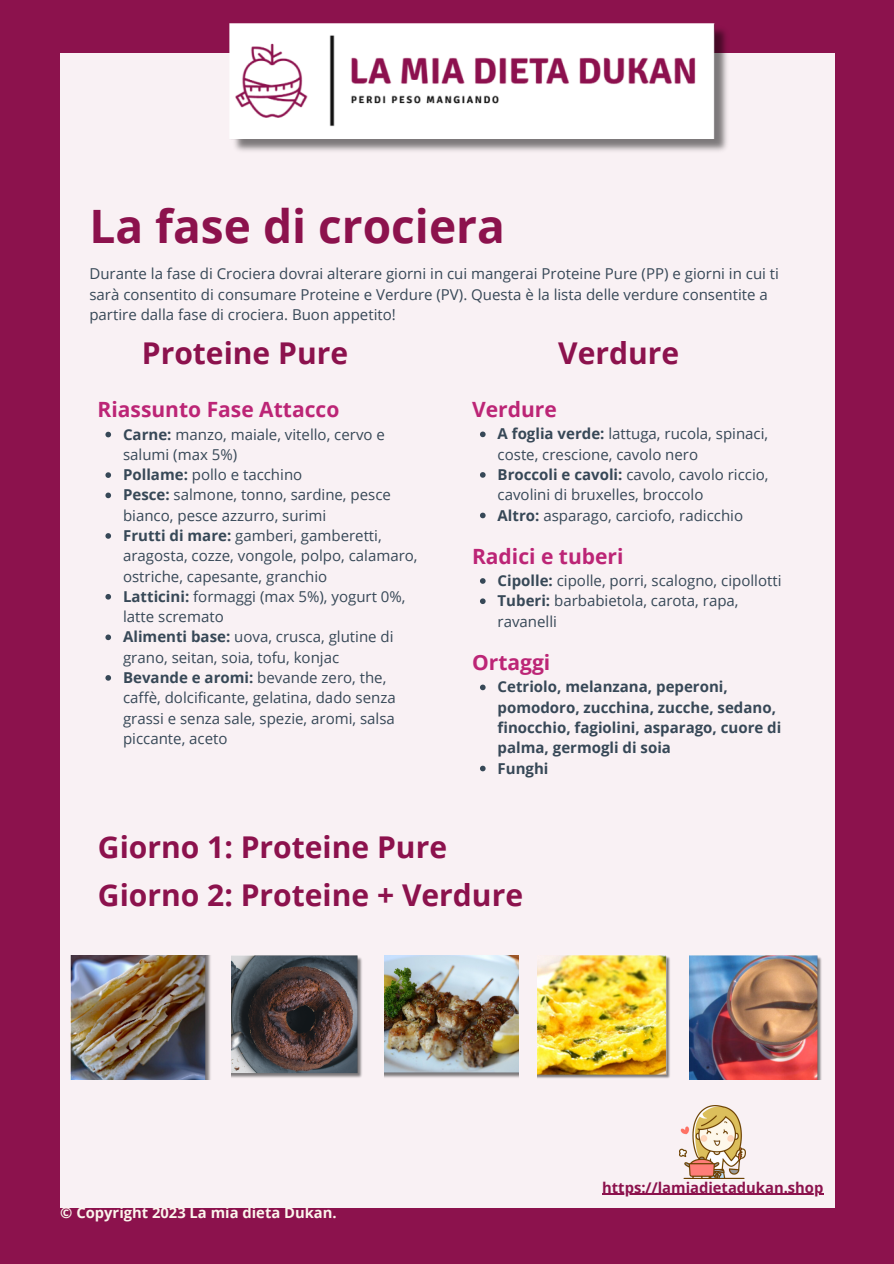
<style>
.page{position:relative;width:894px;height:1264px;background:#fff}
.page>*{position:absolute;margin:0;border:0;box-sizing:border-box;transform-origin:0 0}
.t1{font:700 46.05px "Open Sans";color:#8c124d}
.t2{font:700 30px "Open Sans";color:#8c124d}
.t3{font:700 21px "Open Sans";color:#bc2576}
.t4{font:15px/20.2px "Open Sans";color:#374857}
.t5{font:700 15px/20.2px "Open Sans";color:#374857}
.t6{font:700 14.7px "Open Sans";color:#fcf6ed}
.t7{font:700 14.7px "Open Sans";color:#8c124d}
.s1{font-weight:700}
</style>
<div class="page">
<div style="left:0;top:0;width:893px;height:1263px;background:#8c124d"></div>
<div style="left:60px;top:53px;width:774px;height:1154px;background:#f9f1f4"></div>
<img style="left:229px;top:23px;width:498px;height:128px">
<img style="left:679px;top:1105px;width:66px;height:73px">
<img style="left:537px;top:955px;width:133px;height:123px">
<img style="left:384px;top:955px;width:134px;height:123px">
<img style="left:689px;top:955px;width:133px;height:124px">
<img style="left:232px;top:955px;width:130px;height:123px">
<img style="left:71px;top:955px;width:140px;height:124px">
<svg style="left:480px;top:431px;width:5px;height:6px"></svg>
<svg style="left:480px;top:472px;width:5px;height:5px"></svg>
<svg style="left:480px;top:512px;width:5px;height:6px"></svg>
<svg style="left:480px;top:684px;width:5px;height:6px"></svg>
<svg style="left:480px;top:765px;width:5px;height:6px"></svg>
<hr style="left:602px;top:1193px;width:221px;height:1px;background:#8c124d">
<svg style="left:480px;top:578px;width:5px;height:6px"></svg>
<svg style="left:480px;top:598px;width:5px;height:6px"></svg>
<svg style="left:105px;top:432px;width:6px;height:5px"></svg>
<svg style="left:105px;top:472px;width:6px;height:6px"></svg>
<svg style="left:105px;top:492px;width:6px;height:6px"></svg>
<svg style="left:105px;top:533px;width:6px;height:5px"></svg>
<svg style="left:105px;top:594px;width:6px;height:5px"></svg>
<svg style="left:105px;top:634px;width:6px;height:6px"></svg>
<svg style="left:105px;top:675px;width:6px;height:5px"></svg>
<p class="t1" style="left:89px;top:193px;width:417px">La fase di crociera</p>
<p class="t4" style="left:89px;top:263px;width:691px">Durante la fase di Crociera dovrai alterare giorni in cui mangerai Proteine Pure (PP) e giorni in cui ti sarà consentito di consumare Proteine e Verdure (PV). Questa è la lista delle verdure consentite a partire dalla fase di crociera. Buon appetito!</p>
<p class="t2" style="left:142px;top:331px;width:208px">Proteine Pure</p>
<p class="t2" style="left:558px;top:331px;width:122px">Verdure</p>
<p class="t3" style="left:97px;top:395px;width:243px">Riassunto Fase Attacco</p>
<p class="t4" style="left:123px;top:423px;width:263px"><span class="s1">Carne:</span> manzo, maiale, vitello, cervo e salumi (max 5%)</p>
<p class="t4" style="left:123px;top:464px;width:181px"><span class="s1">Pollame:</span> pollo e tacchino</p>
<p class="t4" style="left:123px;top:484px;width:269px"><span class="s1">Pesce:</span> salmone, tonno, sardine, pesce bianco, pesce azzurro, surimi</p>
<p class="t4" style="left:123px;top:525px;width:296px"><span class="s1">Frutti di mare:</span> gamberi, gamberetti, aragosta, cozze, vongole, polpo, calamaro, ostriche, capesante, granchio</p>
<p class="t4" style="left:123px;top:586px;width:284px"><span class="s1">Latticini:</span> formaggi (max 5%), yogurt 0%, latte scremato</p>
<p class="t4" style="left:123px;top:626px;width:272px"><span class="s1">Alimenti base:</span> uova, crusca, glutine di grano, seitan, soia, tofu, konjac</p>
<p class="t4" style="left:123px;top:667px;width:274px"><span class="s1">Bevande e aromi:</span> bevande zero, the, caffè, dolcificante, gelatina, dado senza grassi e senza sale, spezie, aromi, salsa piccante, aceto</p>
<p class="t3" style="left:472px;top:395px;width:86px">Verdure</p>
<p class="t4" style="left:497px;top:423px;width:272px"><span class="s1">A foglia verde:</span> lattuga, rucola, spinaci, coste, crescione, cavolo nero</p>
<p class="t4" style="left:497px;top:464px;width:272px"><span class="s1">Broccoli e cavoli:</span> cavolo, cavolo riccio, cavolini di bruxelles, broccolo</p>
<p class="t4" style="left:497px;top:504px;width:247px"><span class="s1">Altro:</span> asparago, carciofo, radicchio</p>
<p class="t3" style="left:472px;top:541px;width:153px">Radici e tuberi</p>
<p class="t4" style="left:497px;top:570px;width:285px"><span class="s1">Cipolle:</span> cipolle, porri, scalogno, cipollotti</p>
<p class="t4" style="left:497px;top:590px;width:242px"><span class="s1">Tuberi:</span> barbabietola, carota, rapa, ravanelli</p>
<p class="t3" style="left:472px;top:648px;width:80px">Ortaggi</p>
<p class="t5" style="left:497px;top:676px;width:285px">Cetriolo, melanzana, peperoni, pomodoro, zucchina, zucche, sedano, finocchio, fagiolini, asparago, cuore di palma, germogli di soia</p>
<p class="t5" style="left:497px;top:757px;width:52px">Funghi</p>
<p class="t2" style="left:98px;top:825px;width:350px">Giorno 1: Proteine Pure</p>
<p class="t2" style="left:98px;top:873px;width:426px">Giorno 2: Proteine + Verdure</p>
<p class="t6" style="left:60px;top:1202px;width:278px">© Copyright 2023 La mia dieta Dukan.</p>
<p class="t7" style="left:602px;top:1176px;width:223px">https://lamiadietadukan.shop</p>
</div>
